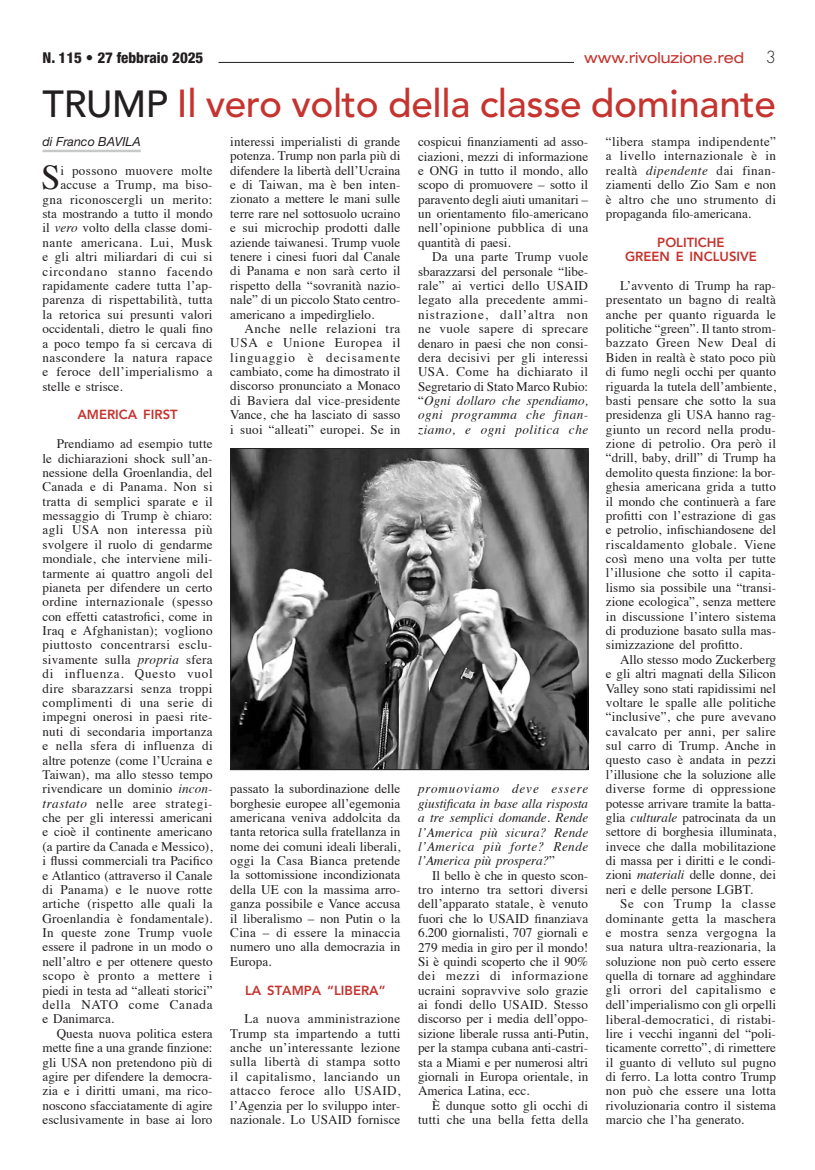
<style>
.page{position:relative;width:815px;height:1170px;background:#fff}
.page>*{position:absolute;margin:0;border:0;box-sizing:border-box;transform-origin:0 0}
.titolo_RIV_Avenir{font:500 38.75px "Avenir LT Std";letter-spacing:-.01em;color:#c5342f}
.Testo_RIV{font:34.88px "Times";color:#231f20}
.t1{font:300 16.25px "Futura Std";color:#231f20}
.t2{font:800 condensed 15px "Helvetica Neue LT Std";color:#231f20}
.t3{font:expanded 15px "Helvetica Neue LT Std";color:#c5342f}
.Testo_RIV-2{font:13.12px/14.4px "Times";color:#231f20;text-align:justify}
.Testo_RIV-3{font:italic 13.12px/14.4px "Times";letter-spacing:.02em;color:#231f20;text-align:justify}
.Testo_RIV-4{font:13.12px "Times";letter-spacing:.03em;color:#231f20}
.Sottotitolo_testo_RIV{font:800 13.12px "Avenir LT Std";color:#c5342f}
.Testo_RIV-5{font:13.12px "Times";letter-spacing:.02em;color:#231f20}
.Testo_RIV-6{font:13.12px "Times";letter-spacing:.035em;color:#231f20}
.Testo_RIV-7{font:13.12px "Times";letter-spacing:.055em;color:#231f20}
.Firma_RIV{font:italic 12.5px "Helvetica Neue LT Std";color:#231f20}
.s1{font-size:37.5px;color:#231f20}
.s2{font-style:italic}
.s3{font-style:normal}
</style>
<div class="page">
<hr style="left:218px;top:62px;width:356px;height:1px;background:#231f20">
<hr style="left:43px;top:150px;width:98px;height:2px;background:#c7c8ca">
<img style="left:232px;top:450px;width:354px;height:318px">
<div style="left:230px;top:448px;width:358px;height:322px;border:1px solid #231f20"></div>
<p class="t2" style="left:43px;top:48px;width:162px">N. 115 • 27 febbraio 2025</p>
<p class="t3" style="left:584px;top:48px;width:161px">www.rivoluzione.red</p>
<p class="t1" style="left:766px;top:47px;width:12px">3</p>
<p class="titolo_RIV_Avenir" style="left:43px;top:82px;width:735px"><span class="s1">TRUMP</span> Il vero volto della classe dominante</p>
<p class="Firma_RIV" style="left:43px;top:134px;width:100px">di Franco BAVILA</p>
<p class="Testo_RIV" style="left:41px;top:145px;width:21px">S</p>
<p class="Testo_RIV-4" style="left:60px;top:158px;width:154px">i possono muovere molte</p>
<p class="Testo_RIV-2" style="left:60px;top:176px;width:154px">accuse a Trump, ma biso-</p>
<p class="Testo_RIV-4" style="left:43px;top:187px;width:172px">gna riconoscergli un merito:</p>
<p class="Testo_RIV-2" style="left:43px;top:205px;width:172px">sta mostrando a tutto il mondo</p>
<p class="Testo_RIV-2" style="left:43px;top:220px;width:172px">il <span class="s2">vero</span> volto della classe domi-</p>
<p class="Testo_RIV-4" style="left:43px;top:230px;width:172px">nante americana. Lui, Musk</p>
<p class="Testo_RIV-2" style="left:43px;top:248px;width:172px">e gli altri miliardari di cui si</p>
<p class="Testo_RIV-7" style="left:43px;top:259px;width:172px">circondano stanno facendo</p>
<p class="Testo_RIV-2" style="left:43px;top:277px;width:172px">rapidamente cadere tutta l’ap-</p>
<p class="Testo_RIV-5" style="left:43px;top:287px;width:172px">parenza di rispettabilità, tutta</p>
<p class="Testo_RIV-2" style="left:43px;top:306px;width:172px">la retorica sui presunti valori</p>
<p class="Testo_RIV-2" style="left:43px;top:320px;width:172px">occidentali, dietro le quali fino</p>
<p class="Testo_RIV-2" style="left:43px;top:335px;width:172px">a poco tempo fa si cercava di</p>
<p class="Testo_RIV-6" style="left:43px;top:345px;width:172px">nascondere la natura rapace</p>
<p class="Testo_RIV-4" style="left:43px;top:359px;width:172px">e feroce dell’imperialismo a</p>
<p class="Testo_RIV-2" style="left:43px;top:378px;width:82px">stelle e strisce.</p>
<p class="Sottotitolo_testo_RIV" style="left:77px;top:407px;width:102px">AMERICA FIRST</p>
<p class="Testo_RIV-2" style="left:43px;top:435px;width:172px;text-indent:14px">Prendiamo ad esempio tutte le dichiarazioni shock sull’an&shy;nessione della Groenlandia, del Canada e di Panama. Non si tratta di semplici sparate e il messaggio di Trump è chiaro: agli USA non interessa più svolgere il ruolo di gendarme mondiale, che interviene mili&shy;tarmente ai quattro angoli del pianeta per difendere un certo ordine internazionale (spesso con effetti catastrofici, come in Iraq e Afghanistan); vogliono piuttosto concentrarsi esclu&shy;sivamente sulla <span class="s2">propria</span> sfera di influenza. Questo vuol dire sbarazzarsi senza troppi complimenti di una serie di impegni onerosi in paesi rite&shy;nuti di secondaria importanza e nella sfera di influenza di altre potenze (come l’Ucraina e Taiwan), ma allo stesso tempo rivendicare un dominio <span class="s2">incon&shy;trastato</span> nelle aree strategi&shy;che per gli interessi americani e cioè il continente americano (a partire da Canada e Messico), i flussi commerciali tra Pacifico e Atlantico (attraverso il Canale di Panama) e le nuove rotte artiche (rispetto alle quali la Groenlandia è fondamentale).<br>In queste zone Trump vuole essere il padrone in un modo o nell’altro e per ottenere questo scopo è pronto a mettere i piedi in testa ad “alleati storici” della NATO come Canada e Danimarca.</p>
<p class="Testo_RIV-2" style="left:43px;top:1024px;width:172px;text-indent:14px">Questa nuova politica estera mette fine a una grande finzione: gli USA non pretendono più di agire per difendere la democra&shy;zia e i diritti umani, ma rico&shy;noscono sfacciatamente di agire esclusivamente in base ai loro</p>
<p class="Testo_RIV-2" style="left:230px;top:133px;width:172px">interessi imperialisti di grande potenza. Trump non parla più di difendere la libertà dell’Ucraina e di Taiwan, ma è ben inten&shy;zionato a mettere le mani sulle terre rare nel sottosuolo ucraino e sui microchip prodotti dalle aziende taiwanesi. Trump vuole tenere i cinesi fuori dal Canale di Panama e non sarà certo il rispetto della “sovranità nazio&shy;nale” di un piccolo Stato centro&shy;americano a impedirglielo.</p>
<p class="Testo_RIV-2" style="left:230px;top:320px;width:172px;text-indent:14px">Anche nelle relazioni tra USA e Unione Europea il linguaggio è decisamente cambiato, come ha dimostrato il discorso pronunciato a Monaco di Baviera dal vice-presidente Vance, che ha lasciato di sasso i suoi “alleati” europei. Se in</p>
<p class="Testo_RIV-2" style="left:418px;top:133px;width:172px">cospicui finanziamenti ad asso&shy;ciazioni, mezzi di informazione e ONG in tutto il mondo, allo scopo di promuovere – sotto il paravento degli aiuti umanitari – un orientamento filo-americano nell’opinione pubblica di una quantità di paesi.</p>
<p class="Testo_RIV-2" style="left:418px;top:248px;width:172px;text-indent:14px">Da una parte Trump vuole sbarazzarsi del personale “libe&shy;rale” ai vertici dello USAID legato alla precedente ammi&shy;nistrazione, dall’altra non ne vuole sapere di sprecare denaro in paesi che non consi&shy;dera decisivi per gli interessi USA. Come ha dichiarato il Segretario di Stato Marco Rubio: “<span class="s2">Ogni dollaro che spendiamo, ogni programma che finan&shy;ziamo, e ogni politica che</span></p>
<p class="Testo_RIV-2" style="left:230px;top:780px;width:172px">passato la subordinazione delle borghesie europee all’egemonia americana veniva addolcita da tanta retorica sulla fratellanza in nome dei comuni ideali liberali, oggi la Casa Bianca pretende la sottomissione incondizionata della UE con la massima arro&shy;ganza possibile e Vance accusa il liberalismo – non Putin o la Cina – di essere la minaccia numero uno alla democrazia in Europa.</p>
<p class="Sottotitolo_testo_RIV" style="left:245px;top:982px;width:142px">LA STAMPA “LIBERA”</p>
<p class="Testo_RIV-2" style="left:230px;top:1010px;width:172px;text-indent:14px">La nuova amministrazione Trump sta impartendo a tutti anche un’interessante lezione sulla libertà di stampa sotto il capitalismo, lanciando un attacco feroce allo USAID, l’Agenzia per lo sviluppo inter&shy;nazionale. Lo USAID fornisce</p>
<p class="Testo_RIV-3" style="left:418px;top:781px;width:172px">promuoviamo deve essere giustificata in base alla risposta a tre semplici domande. Rende l’America più sicura? Rende l’America più forte? Rende l’America più prospera?<span class="s3">”</span></p>
<p class="Testo_RIV-2" style="left:418px;top:866px;width:172px;text-indent:14px">Il bello è che in questo scon&shy;tro interno tra settori diversi dell’apparato statale, è venuto fuori che lo USAID finanziava 6.200 giornalisti, 707 giornali e 279 media in giro per il mondo!<br>Si è quindi scoperto che il 90% dei mezzi di informazione ucraini sopravvive solo grazie ai fondi dello USAID. Stesso discorso per i media dell’oppo&shy;sizione liberale russa anti-Putin, per la stampa cubana anti-castri&shy;sta a Miami e per numerosi altri giornali in Europa orientale, in America Latina, ecc.</p>
<p class="Testo_RIV-2" style="left:418px;top:1096px;width:172px;text-align:right">È dunque sotto gli occhi di tutti che una bella fetta della</p>
<p class="Testo_RIV-2" style="left:606px;top:133px;width:172px">“libera stampa indipendente” a livello internazionale è in realtà <span class="s2">dipendente</span> dai finan&shy;ziamenti dello Zio Sam e non è altro che uno strumento di propaganda filo-americana.</p>
<p class="Sottotitolo_testo_RIV" style="left:657px;top:234px;width:69px">POLITICHE</p>
<p class="Sottotitolo_testo_RIV" style="left:625px;top:249px;width:133px">GREEN E INCLUSIVE</p>
<p class="Testo_RIV-2" style="left:606px;top:277px;width:172px;text-indent:14px">L’avvento di Trump ha rap&shy;presentato un bagno di realtà anche per quanto riguarda le politiche “green”. Il tanto strom&shy;bazzato Green New Deal di Biden in realtà è stato poco più di fumo negli occhi per quanto riguarda la tutela dell’ambiente, basti pensare che sotto la sua presidenza gli USA hanno rag&shy;giunto un record nella produ&shy;zione di petrolio. Ora però il “drill, baby, drill” di Trump ha demolito questa finzione: la bor&shy;ghesia americana grida a tutto il mondo che continuerà a fare profitti con l’estrazione di gas e petrolio, infischiandosene del riscaldamento globale. Viene così meno una volta per tutte l’illusione che sotto il capita&shy;lismo sia possibile una “transi&shy;zione ecologica”, senza mettere in discussione l’intero sistema di produzione basato sulla mas&shy;simizzazione del profitto.</p>
<p class="Testo_RIV-2" style="left:606px;top:651px;width:172px;text-indent:14px">Allo stesso modo Zuckerberg e gli altri magnati della Silicon Valley sono stati rapidissimi nel voltare le spalle alle politiche “inclusive”, che pure avevano cavalcato per anni, per salire sul carro di Trump. Anche in questo caso è andata in pezzi l’illusione che la soluzione alle diverse forme di oppressione potesse arrivare tramite la batta&shy;glia <span class="s2">culturale</span> patrocinata da un settore di borghesia illuminata, invece che dalla mobilitazione di massa per i diritti e le condi&shy;zioni <span class="s2">materiali</span> delle donne, dei neri e delle persone LGBT.</p>
<p class="Testo_RIV-2" style="left:606px;top:895px;width:172px;text-indent:14px">Se con Trump la classe dominante getta la maschera e mostra senza vergogna la sua natura ultra-reazionaria, la soluzione non può certo essere quella di tornare ad agghindare gli orrori del capitalismo e dell’imperialismo con gli orpelli liberal-democratici, di ristabi&shy;lire i vecchi inganni del “poli&shy;ticamente corretto”, di rimettere il guanto di velluto sul pugno di ferro. La lotta contro Trump non può che essere una lotta rivoluzionaria contro il sistema marcio che l’ha generato.</p>
</div>
